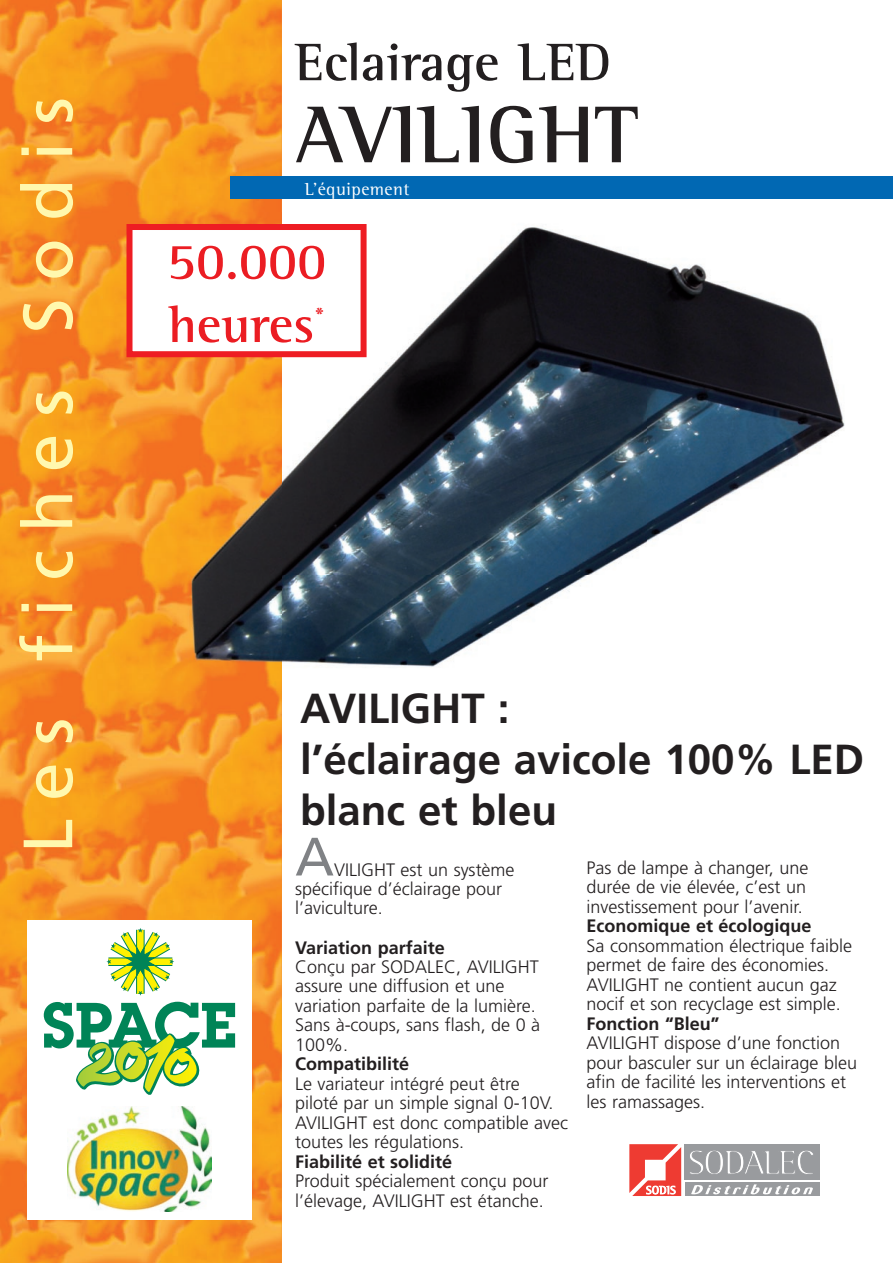
<style>
.page{position:relative;width:893px;height:1263px;background:#fff}
.page>*{position:absolute;margin:0;border:0;box-sizing:border-box;transform-origin:0 0}
.t1{font:700 82.5px "AT Rotis Semi Serif";color:#231f20}
.t2{font:69.6px "Frutiger";letter-spacing:.25em;color:#fff8ae}
.t3{font:700 54px "AT Rotis Semi Serif";color:#231f20}
.t4{font:54px "Frutiger";color:#808285}
.t5{font:700 52.5px/63.3px "AT Rotis Semi Serif";color:#eb1d23}
.t6{font:700 42px/50.6px "Frutiger";color:#231f20}
.t7{font:300 18px/19.5px "Frutiger";color:#231f20}
.t8{font:700 18px "Frutiger";color:#231f20}
.t9{font:18px "AT Rotis Semi Serif";letter-spacing:.025em;color:#fff}
</style>
<div class="page">
<img style="left:0;top:0;width:282px;height:1263px">
<div style="left:684px;top:1144px;width:135px;height:36px;background:#999b9e"></div>
<svg style="left:690px;top:1150px;width:123px;height:24px"></svg>
<div style="left:685px;top:1182px;width:135px;height:14px;background:#999b9e"></div>
<svg style="left:691px;top:1184px;width:122px;height:10px"></svg>
<svg style="left:629px;top:1144px;width:52px;height:52px"></svg>
<div style="left:231px;top:176px;width:662px;height:23px;background:#0168b3"></div>
<div style="left:27px;top:920px;width:225px;height:299px;background:#fff"></div>
<img style="left:67px;top:1106px;width:144px;height:106px">
<svg style="left:44px;top:928px;width:191px;height:167px"></svg>
<img style="left:177px;top:212px;width:668px;height:469px">
<div style="left:129px;top:227px;width:235px;height:127px;background:#fff"></div>
<div style="left:126px;top:224px;width:241px;height:133px;border:6px solid #ee1d23"></div>
<h2 class="t2" style="left:7px;top:853px;width:757px;rotate:-90deg">Les fiches Sodis</h2>
<h3 class="t3" style="left:295px;top:30px;width:318px">Eclairage LED</h3>
<h1 class="t1" style="left:295px;top:85px;width:344px">AVILIGHT</h1>
<p class="t9" style="left:305px;top:178px;width:106px">L’équipement</p>
<h3 class="t5" style="left:167px;top:229px;width:161px">50.000 heures<sup>*</sup></h3>
<h3 class="t6" style="left:300px;top:684px;width:565px">AVILIGHT :<br>l’éclairage avicole 100% LED blanc et bleu</h3>
<h3 class="t4" style="left:295px;top:825px;width:40px">A</h3>
<p class="t7" style="left:587px;top:858px;width:223px">Pas de lampe à changer, une durée de vie élevée, c’est un investissement pour l’avenir.</p>
<p class="t8" style="left:587px;top:915px;width:227px">Economique et écologique</p>
<p class="t7" style="left:587px;top:936px;width:267px">Sa consommation électrique faible permet de faire des économies.<br>AVILIGHT ne contient aucun gaz nocif et son recyclage est simple.</p>
<p class="t8" style="left:587px;top:1013px;width:135px">Fonction ‘‘Bleu’’</p>
<p class="t7" style="left:587px;top:1034px;width:272px">AVILIGHT dispose d’une fonction pour basculer sur un éclairage bleu afin de facilité les interventions et les ramassages.</p>
<p class="t7" style="left:295px;top:860px;width:221px;text-indent:39px">VILIGHT est un système spécifique d’éclairage pour l’aviculture.</p>
<p class="t8" style="left:295px;top:937px;width:151px">Variation parfaite</p>
<p class="t7" style="left:295px;top:957px;width:247px">Conçu par SODALEC, AVILIGHT assure une diffusion et une variation parfaite de la lumière.<br>Sans à-coups, sans flash, de 0 à<br>100%.</p>
<p class="t8" style="left:295px;top:1054px;width:116px">Compatibilité</p>
<p class="t7" style="left:295px;top:1074px;width:275px">Le variateur intégré peut être<br>piloté par un simple signal 0-10V.<br>AVILIGHT est donc compatible avec toutes les régulations.</p>
<p class="t8" style="left:295px;top:1151px;width:159px">Fiabilité et solidité</p>
<p class="t7" style="left:295px;top:1172px;width:255px">Produit spécialement conçu pour l’élevage, AVILIGHT est étanche.</p>
</div>
